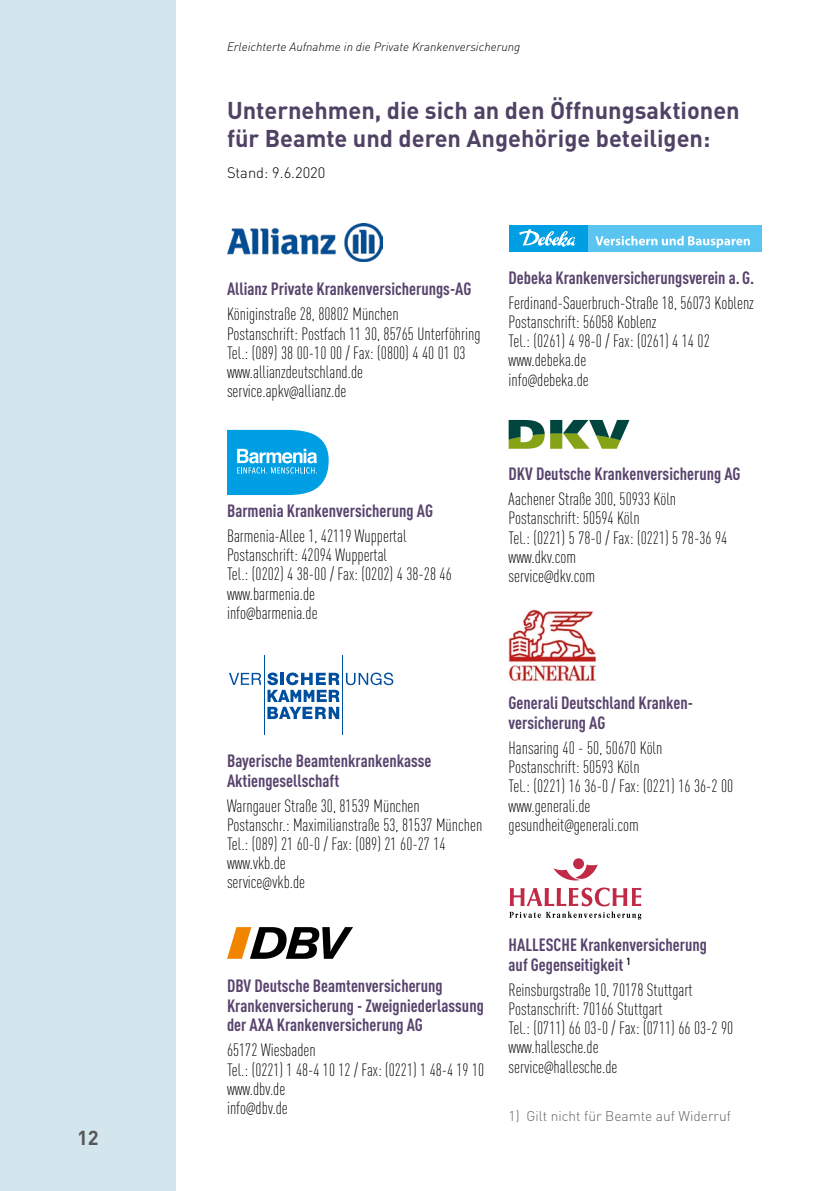
<style>
.page{position:relative;width:840px;height:1191px;background:#fff}
.page>*{position:absolute;margin:0;border:0;box-sizing:border-box;transform-origin:0 0}
.t1{font:700 24px/27.8px "DIN";color:#4f4264}
.t2{font:700 20px "DIN";color:#575756}
.t3{font:300 condensed 17.6px/19.2px "DINOT";color:#000}
.t4{font:700 condensed 17.6px/19.6px "DINOT";color:#58436d}
.t5{font:300 15px "DIN";color:#000}
.t6{font:300 14px "DIN";color:#646363}
.t7{font:italic 300 12px "DIN";color:#000}
.s1{font-family:"Myriad Pro";font-stretch:normal}
</style>
<div class="page">
<div style="left:0;top:0;width:176px;height:1191px;background:#d3e6ed"></div>
<img style="left:227px;top:223px;width:155px;height:38px">
<svg style="left:227px;top:430px;width:101px;height:65px;background:#2bafe7"></svg>
<hr style="left:264px;top:655px;width:1px;height:79px;background:#004f9f">
<hr style="left:342px;top:655px;width:1px;height:79px;background:#004f9f">
<svg style="left:229px;top:673px;width:32px;height:12px"></svg>
<svg style="left:346px;top:672px;width:47px;height:13px"></svg>
<svg style="left:267px;top:672px;width:72px;height:47px"></svg>
<svg style="left:227px;top:927px;width:126px;height:31px"></svg>
<div style="left:508px;top:225px;width:80px;height:27px;background:#009fe3"></div>
<div style="left:588px;top:225px;width:173px;height:27px;background:#5bc5f2"></div>
<svg style="left:595px;top:236px;width:154px;height:12px"></svg>
<svg style="left:519px;top:229px;width:57px;height:18px"></svg>
<svg style="left:508px;top:420px;width:121px;height:29px"></svg>
<img style="left:508px;top:609px;width:89px;height:73px">
<svg style="left:572px;top:858px;width:11px;height:11px"></svg>
<svg style="left:553px;top:864px;width:44px;height:16px"></svg>
<svg style="left:509px;top:887px;width:132px;height:32px"></svg>
<p class="t2" style="left:77px;top:1124px;width:23px">12</p>
<p class="t7" style="left:227px;top:39px;width:295px">Erleichterte Aufnahme in die Private Krankenversicherung</p>
<h1 class="t1" style="left:227px;top:96px;width:514px">Unternehmen, die sich an den Öffnungsaktionen für Beamte und deren Angehörige beteiligen:</h1>
<p class="t5" style="left:227px;top:163px;width:100px">Stand: 9.6.2020</p>
<p class="t4" style="left:227px;top:278px;width:246px">Allianz Private Krankenversicherungs-AG</p>
<p class="t3" style="left:227px;top:303px;width:255px">Königinstraße 28, 80802 München<br>Postanschrift: Postfach 11 30, 85765 Unterföhring Tel.: (089) 38 00-10 00 / Fax: (0800) 4 40 01 03 www.allianzdeutschland.de service.apkv<span class="s1">@</span>allianz.de</p>
<p class="t4" style="left:227px;top:500px;width:207px">Barmenia Krankenversicherung AG</p>
<p class="t3" style="left:227px;top:525px;width:226px">Barmenia-Allee 1, 42119 Wuppertal<br>Postanschrift: 42094 Wuppertal<br>Tel.: (0202) 4 38-00 / Fax: (0202) 4 38-28 46 www.barmenia.de<br>info<span class="s1">@</span>barmenia.de</p>
<p class="t4" style="left:508px;top:267px;width:247px">Debeka Krankenversicherungsverein a. G.</p>
<p class="t3" style="left:508px;top:292px;width:246px">Ferdinand-Sauerbruch-Straße 18, 56073 Koblenz<br>Postanschrift: 56058 Koblenz<br>Tel.: (0261) 4 98-0 / Fax: (0261) 4 14 02 www.debeka.de<br>info<span class="s1">@</span>debeka.de</p>
<p class="t4" style="left:508px;top:463px;width:233px">DKV Deutsche Krankenversicherung AG</p>
<p class="t3" style="left:508px;top:488px;width:220px">Aachener Straße 300, 50933 Köln<br>Postanschrift: 50594 Köln<br>Tel.: (0221) 5 78-0 / Fax: (0221) 5 78-36 94 www.dkv.com<br>service<span class="s1">@</span>dkv.com</p>
<p class="t4" style="left:227px;top:750px;width:206px">Bayerische Beamtenkrankenkasse<br>Aktiengesellschaft</p>
<p class="t3" style="left:227px;top:795px;width:257px">Warngauer Straße 30, 81539 München<br>Postanschr.: Maximilianstraße 53, 81537 München<br>Tel.: (089) 21 60-0 / Fax: (089) 21 60-27 14 www.vkb.de<br>service<span class="s1">@</span>vkb.de</p>
<p class="t4" style="left:227px;top:975px;width:258px">DBV Deutsche Beamtenversicherung<br>Krankenversicherung - Zweigniederlassung der AXA Krankenversicherung AG</p>
<p class="t3" style="left:227px;top:1039px;width:258px">65172 Wiesbaden<br>Tel.: (0221) 1 48-4 10 12 / Fax: (0221) 1 48-4 19 10 www.dbv.de<br>info<span class="s1">@</span>dbv.de</p>
<p class="t4" style="left:508px;top:692px;width:186px">Generali Deutschland Kranken&shy;versicherung AG</p>
<p class="t3" style="left:508px;top:737px;width:226px">Hansaring 40 - 50, 50670 Köln<br>Postanschrift: 50593 Köln<br>Tel.: (0221) 16 36-0 / Fax: (0221) 16 36-2 00 www.generali.de<br>gesundheit<span class="s1">@</span>generali.com</p>
<p class="t4" style="left:508px;top:934px;width:200px">HALLESCHE Krankenversicherung auf Gegenseitigkeit <sup>1</sup></p>
<p class="t3" style="left:508px;top:979px;width:226px">Reinsburgstraße 10, 70178 Stuttgart<br>Postanschrift: 70166 Stuttgart<br>Tel.: (0711) 66 03-0 / Fax: (0711) 66 03-2 90 www.hallesche.de<br>service<span class="s1">@</span>hallesche.de</p>
<p class="t6" style="left:508px;top:1107px;width:224px">1) Gilt nicht für Beamte auf Widerruf</p>
</div>
